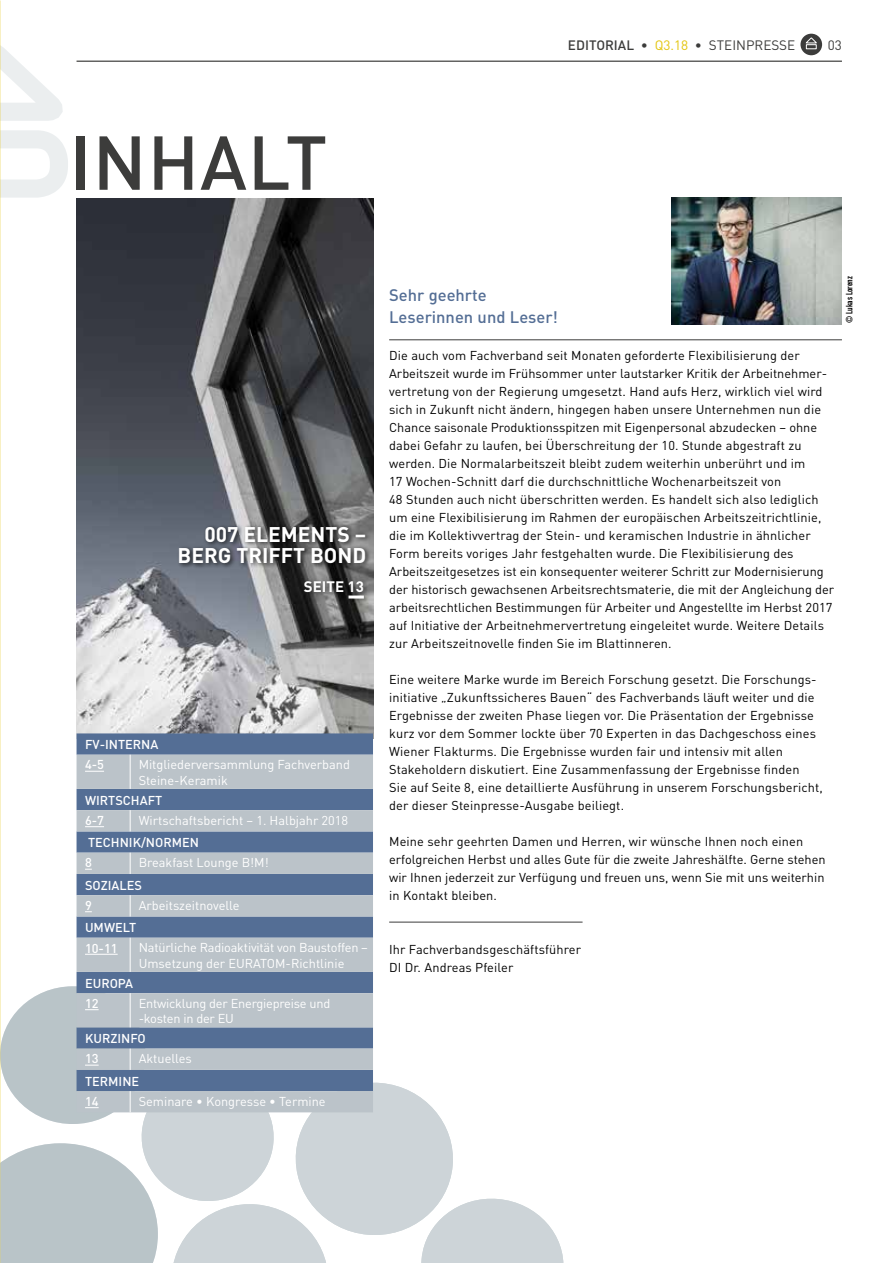
<style>
.page{position:relative;width:893px;height:1263px;background:#fff}
.page>*{position:absolute;margin:0;border:0;box-sizing:border-box;transform-origin:0 0}
.t1{font:500 75px "DIN";letter-spacing:.01em;color:#3c3c3b}
.t2{font:700 21px/21px "DIN";color:#fff;text-align:right}
.t3{font:500 16.5px/22.5px "DIN";color:#546e95}
.t4{font:700 15px "DIN";color:#fff}
.t5{font:13.5px "DIN";color:#3c3c3b}
.t6{font:12.75px/18px "DIN";letter-spacing:.01em;color:#000}
.t7{font:12.75px/15.3px "DIN";color:#fff}
.t8{font:500 12.75px/20.1px "DIN";color:#fff}
.t9{font:9px "DIN Engschrift Std";letter-spacing:.005em;color:#000}
.s1{font-weight:500}
.s2{color:#e3c50e}
</style>
<div class="page">
<svg style="left:0;top:41px;width:68px;height:157px"></svg>
<svg style="left:158px;top:1082px;width:406px;height:181px;fill:#cdd4d8"></svg>
<hr style="left:77px;top:61px;width:765px;height:1px;background:#3c3c3b">
<div style="left:800px;top:34px;width:22px;height:21px;background:#3c3c3b;border-radius:50%"></div>
<svg style="left:805px;top:37px;width:12px;height:13px"></svg>
<hr style="left:389px;top:922px;width:194px;height:1px;background:#3c3c3b">
<hr style="left:389px;top:339px;width:453px;height:1px;background:#3c3c3b">
<img style="left:77px;top:198px;width:296px;height:535px">
<svg style="left:77px;top:733px;width:296px;height:22px;background:#597197"></svg>
<svg style="left:77px;top:755px;width:296px;height:357px;background:#90a0b3"></svg>
<svg style="left:130px;top:895px;width:1px;height:21px"></svg>
<hr style="left:130px;top:938px;width:1px;height:34px;background:#fff">
<hr style="left:130px;top:755px;width:1px;height:34px;background:#fff">
<svg style="left:130px;top:810px;width:1px;height:21px"></svg>
<svg style="left:130px;top:853px;width:1px;height:21px"></svg>
<svg style="left:85px;top:771px;width:19px;height:1px"></svg>
<svg style="left:85px;top:826px;width:19px;height:1px"></svg>
<hr style="left:85px;top:954px;width:33px;height:1px;background:#fff">
<svg style="left:0;top:986px;width:158px;height:277px"></svg>
<div style="left:177px;top:524px;width:194px;height:45px;background:#000;opacity:.75"></div>
<div style="left:299px;top:576px;width:73px;height:31px;background:#000;opacity:.75"></div>
<hr style="left:348px;top:595px;width:16px;height:3px;background:#fff">
<img style="left:671px;top:197px;width:171px;height:128px">
<h1 class="t1" style="left:70px;top:115px;width:259px">INHALT</h1>
<p class="t5" style="left:568px;top:37px;width:229px"><span class="s1">EDITORIAL</span> • <span class="s2">Q3.18</span> • STEINPRESSE</p>
<p class="t5" style="left:828px;top:37px;width:16px">03</p>
<h2 class="t2" style="left:178px;top:523px;width:190px">007 ELEMENTS –<br>BERG TRIFFT BOND</h2>
<p class="t4" style="left:304px;top:577px;width:61px">SEITE 13</p>
<p class="t8" style="left:85px;top:734px;width:75px">FV-INTERNA<br>4-5</p>
<p class="t7" style="left:139px;top:757px;width:213px">Mitgliederversammlung Fachverband<br>Steine-Keramik</p>
<p class="t8" style="left:85px;top:790px;width:79px">WIRTSCHAFT<br>6-7</p>
<p class="t7" style="left:139px;top:812px;width:211px">Wirtschaftsbericht – 1. Halbjahr 2018</p>
<p class="t8" style="left:85px;top:832px;width:115px">TECHNIK/NORMEN<br>8</p>
<p class="t7" style="left:139px;top:855px;width:132px">Breakfast Lounge B!M!</p>
<p class="t8" style="left:85px;top:875px;width:59px">SOZIALES<br>9</p>
<p class="t7" style="left:139px;top:897px;width:102px">Arbeitszeitnovelle</p>
<p class="t8" style="left:85px;top:917px;width:53px">UMWELT<br>10-11</p>
<p class="t7" style="left:139px;top:940px;width:231px">Natürliche Radioaktivität von Baustoffen –<br>Umsetzung der EURATOM-Richtlinie</p>
<p class="t8" style="left:85px;top:973px;width:50px">EUROPA<br>12</p>
<p class="t7" style="left:139px;top:995px;width:193px">Entwicklung der Energiepreise und -kosten in der EU</p>
<p class="t8" style="left:85px;top:1028px;width:62px">KURZINFO<br>13</p>
<p class="t7" style="left:139px;top:1051px;width:55px">Aktuelles</p>
<p class="t8" style="left:85px;top:1071px;width:56px">TERMINE<br>14</p>
<p class="t7" style="left:139px;top:1093px;width:189px">Seminare • Kongresse • Termine</p>
<p class="t3" style="left:389px;top:283px;width:170px">Sehr geehrte<br>Leserinnen und Leser!</p>
<p class="t6" style="left:389px;top:346px;width:446px">Die auch vom Fachverband seit Monaten geforderte Flexibilisierung der Arbeitszeit wurde im Frühsommer unter lautstarker Kritik der Arbeitnehmer&shy;vertretung von der Regierung umgesetzt. Hand aufs Herz, wirklich viel wird sich in Zukunft nicht ändern, hingegen haben unsere Unternehmen nun die Chance saisonale Produktionsspitzen mit Eigenpersonal abzudecken – ohne dabei Gefahr zu laufen, bei Überschreitung der 10. Stunde abgestraft zu werden. Die Normalarbeitszeit bleibt zudem weiterhin unberührt und im<br>17 Wochen-Schnitt darf die durchschnittliche Wochenarbeitszeit von<br>48 Stunden auch nicht überschritten werden. Es handelt sich also lediglich um eine Flexibilisierung im Rahmen der europäischen Arbeitszeitrichtlinie, die im Kollektivvertrag der Stein- und keramischen Industrie in ähnlicher Form bereits voriges Jahr festgehalten wurde. Die Flexibilisierung des Arbeitszeitgesetzes ist ein konsequenter weiterer Schritt zur Modernisierung der historisch gewachsenen Arbeitsrechtsmaterie, die mit der Angleichung der arbeitsrechtlichen Bestimmungen für Arbeiter und Angestellte im Herbst 2017 auf Initiative der Arbeitnehmervertretung eingeleitet wurde. Weitere Details zur Arbeitszeitnovelle finden Sie im Blattinneren.</p>
<p class="t6" style="left:389px;top:670px;width:435px">Eine weitere Marke wurde im Bereich Forschung gesetzt. Die Forschungs&shy;initiative „Zukunftssicheres Bauen“ des Fachverbands läuft weiter und die Ergebnisse der zweiten Phase liegen vor. Die Präsentation der Ergebnisse kurz vor dem Sommer lockte über 70 Experten in das Dachgeschoss eines Wiener Flakturms. Die Ergebnisse wurden fair und intensiv mit allen Stakeholdern diskutiert. Eine Zusammenfassung der Ergebnisse finden<br>Sie auf Seite 8, eine detaillierte Ausführung in unserem Forschungsbericht, der dieser Steinpresse-Ausgabe beiliegt.</p>
<p class="t6" style="left:389px;top:832px;width:438px">Meine sehr geehrten Damen und Herren, wir wünsche Ihnen noch einen erfolgreichen Herbst und alles Gute für die zweite Jahreshälfte. Gerne stehen wir Ihnen jederzeit zur Verfügung und freuen uns, wenn Sie mit uns weiterhin in Kontakt bleiben.</p>
<p class="t9" style="left:844px;top:323px;width:48px;rotate:-90deg">© Lukas Lorenz</p>
<p class="t6" style="left:389px;top:940px;width:194px">Ihr Fachverbandsgeschäftsführer<br>DI Dr. Andreas Pfeiler</p>
</div>
